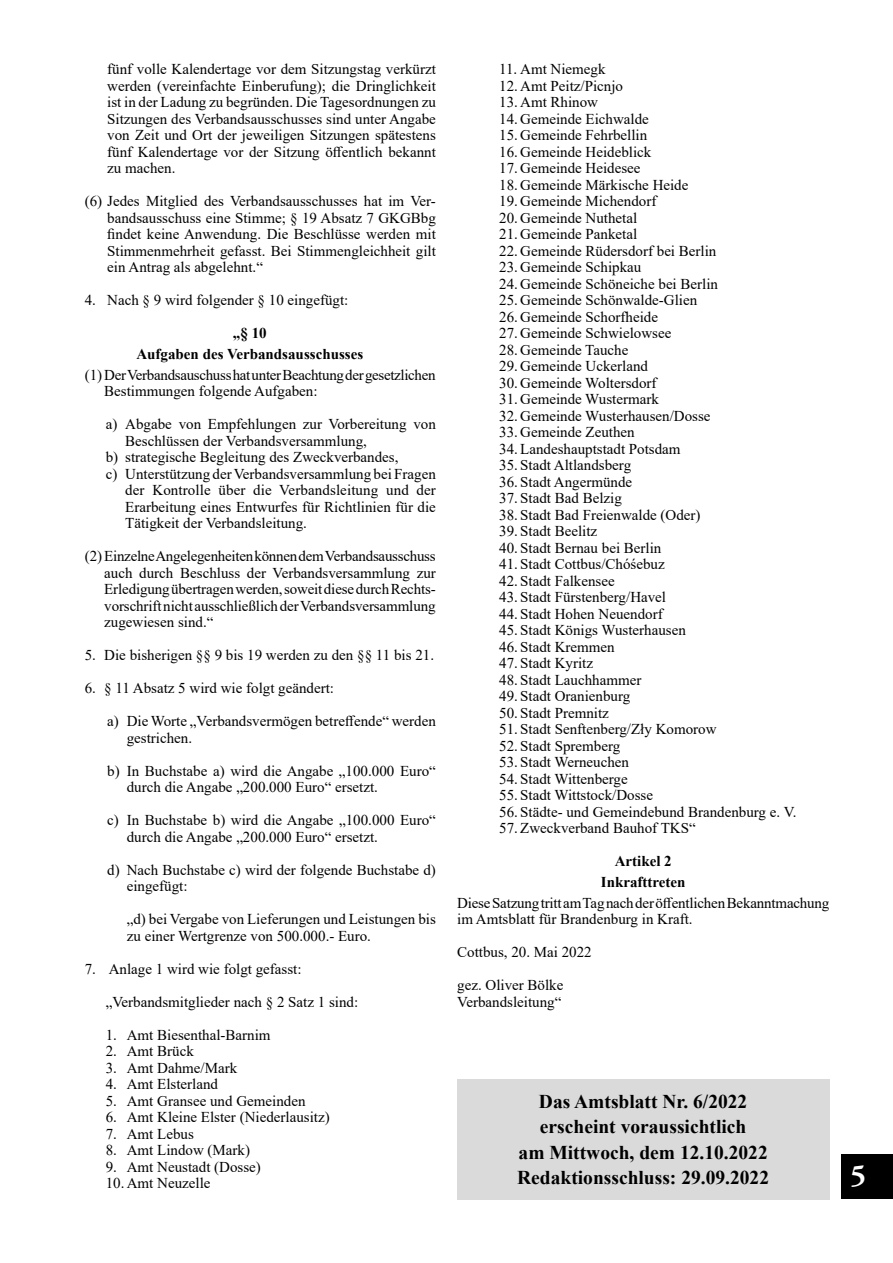
<style>
.page{position:relative;width:893px;height:1263px;background:#fff}
.page>*{position:absolute;margin:0;border:0;box-sizing:border-box;transform-origin:0 0}
.t1{font:700 30px "Adobe Garamond Pro";color:#fff}
.t2{font:700 19.5px/25.5px "Times New Roman";color:#000;text-align:center}
.t3{font:15px/16.5px "Times New Roman";color:#000}
.t4{font:15px/16.5px "Times New Roman";letter-spacing:-.02em;color:#000}
.t5{font:700 15px/20.7px "Times New Roman";color:#000;text-align:center}
</style>
<div class="page">
<div style="left:842px;top:1154px;width:51px;height:45px;background:#000"></div>
<div style="left:457px;top:1079px;width:372px;height:120px;background:#dadada"></div>
<p class="t3" style="left:107px;top:60px;width:330px;text-align:justify">fünf volle Kalendertage vor dem Sitzungstag verkürzt werden (vereinfachte Einberufung); die Dringlichkeit ist in der Ladung zu begründen. Die Tagesordnungen zu Sitzungen des Verbandsausschusses sind unter Angabe von Zeit und Ort der jeweiligen Sitzungen spätestens fünf Kalendertage vor der Sitzung öffentlich bekannt zu machen.</p>
<p class="t3" style="left:107px;top:192px;width:330px;text-align:justify;text-indent:-22px">(6) Jedes Mitglied des Verbandsausschusses hat im Ver&shy;bandsausschuss eine Stimme; § 19 Absatz 7 GKGBbg findet keine Anwendung. Die Beschlüsse werden mit Stimmenmehrheit gefasst. Bei Stimmengleichheit gilt ein Antrag als abgelehnt.“</p>
<p class="t3" style="left:85px;top:291px;width:265px">4. Nach § 9 wird folgender § 10 eingefügt:</p>
<p class="t5" style="left:136px;top:322px;width:228px">„§ 10<br>Aufgaben des Verbandsausschusses</p>
<p class="t4" style="left:104px;top:366px;width:333px;text-indent:-20px">(1)Der Verbandsauschuss hat unter Beachtung der gesetzlichen<br>Bestimmungen folgende Aufgaben:</p>
<p class="t3" style="left:106px;top:415px;width:332px">a) Abgabe von Empfehlungen zur Vorbereitung von</p>
<p class="t3" style="left:125px;top:432px;width:243px">Beschlüssen der Verbandsversammlung,</p>
<p class="t3" style="left:106px;top:448px;width:294px">b) strategische Begleitung des Zweckverbandes,</p>
<p class="t3" style="left:106px;top:465px;width:332px">c) Unterstützung der Verbandsversammlung bei Fragen</p>
<p class="t3" style="left:125px;top:481px;width:312px">der Kontrolle über die Verbandsleitung und der</p>
<p class="t3" style="left:125px;top:498px;width:312px">Erarbeitung eines Entwurfes für Richtlinien für die</p>
<p class="t3" style="left:125px;top:514px;width:183px">Tätigkeit der Verbandsleitung.</p>
<p class="t3" style="left:104px;top:547px;width:333px;text-align:justify;text-indent:-20px">(2)Einzelne Angelegenheiten können dem Verbandsausschuss auch durch Beschluss der Verbandsversammlung zur Erledigung übertragen werden, soweit diese durch Rechts&shy;vorschrift nicht ausschließlich der Verbandsversammlung zugewiesen sind.“</p>
<p class="t3" style="left:85px;top:646px;width:351px">5. Die bisherigen §§ 9 bis 19 werden zu den §§ 11 bis 21.</p>
<p class="t3" style="left:85px;top:679px;width:251px">6. § 11 Absatz 5 wird wie folgt geändert:</p>
<p class="t3" style="left:127px;top:712px;width:311px;text-indent:-20px">a) Die Worte „Verbandsvermögen betreffende“ werden gestrichen.</p>
<p class="t3" style="left:127px;top:762px;width:311px;text-indent:-20px">b) In Buchstabe a) wird die Angabe „100.000 Euro“ durch die Angabe „200.000 Euro“ ersetzt.</p>
<p class="t3" style="left:127px;top:811px;width:311px;text-indent:-20px">c) In Buchstabe b) wird die Angabe „100.000 Euro“ durch die Angabe „200.000 Euro“ ersetzt.</p>
<p class="t3" style="left:127px;top:861px;width:311px;text-indent:-20px">d) Nach Buchstabe c) wird der folgende Buchstabe d) eingefügt:</p>
<p class="t3" style="left:127px;top:910px;width:311px">„d) bei Vergabe von Lieferungen und Leistungen bis zu einer Wertgrenze von 500.000.- Euro.</p>
<p class="t3" style="left:85px;top:960px;width:218px">7. Anlage 1 wird wie folgt gefasst:</p>
<p class="t3" style="left:106px;top:993px;width:254px">„Verbandsmitglieder nach § 2 Satz 1 sind:</p>
<p class="t3" style="left:106px;top:1026px;width:166px">1. Amt Biesenthal-Barnim</p>
<p class="t3" style="left:106px;top:1042px;width:90px">2. Amt Brück</p>
<p class="t3" style="left:106px;top:1059px;width:133px">3. Amt Dahme/Mark</p>
<p class="t3" style="left:106px;top:1075px;width:114px">4. Amt Elsterland</p>
<p class="t3" style="left:106px;top:1092px;width:201px">5. Amt Gransee und Gemeinden</p>
<p class="t3" style="left:106px;top:1108px;width:225px">6. Amt Kleine Elster (Niederlausitz)</p>
<p class="t3" style="left:106px;top:1125px;width:90px">7. Amt Lebus</p>
<p class="t3" style="left:106px;top:1141px;width:146px">8. Amt Lindow (Mark)</p>
<p class="t3" style="left:106px;top:1158px;width:157px">9. Amt Neustadt (Dosse)</p>
<p class="t3" style="left:106px;top:1174px;width:106px">10. Amt Neuzelle</p>
<p class="t3" style="left:499px;top:60px;width:108px">11. Amt Niemegk</p>
<p class="t3" style="left:499px;top:77px;width:125px">12. Amt Peitz/Picnjo</p>
<p class="t3" style="left:499px;top:93px;width:100px">13. Amt Rhinow</p>
<p class="t3" style="left:499px;top:110px;width:151px">14. Gemeinde Eichwalde</p>
<p class="t3" style="left:499px;top:126px;width:150px">15. Gemeinde Fehrbellin</p>
<p class="t3" style="left:499px;top:143px;width:154px">16. Gemeinde Heideblick</p>
<p class="t3" style="left:499px;top:159px;width:143px">17. Gemeinde Heidesee</p>
<p class="t3" style="left:499px;top:176px;width:191px">18. Gemeinde Märkische Heide</p>
<p class="t3" style="left:499px;top:192px;width:159px">19. Gemeinde Michendorf</p>
<p class="t3" style="left:499px;top:209px;width:140px">20. Gemeinde Nuthetal</p>
<p class="t3" style="left:499px;top:225px;width:140px">21. Gemeinde Panketal</p>
<p class="t3" style="left:499px;top:242px;width:219px">22. Gemeinde Rüdersdorf bei Berlin</p>
<p class="t3" style="left:499px;top:258px;width:144px">23. Gemeinde Schipkau</p>
<p class="t3" style="left:499px;top:275px;width:220px">24. Gemeinde Schöneiche bei Berlin</p>
<p class="t3" style="left:499px;top:291px;width:200px">25. Gemeinde Schönwalde-Glien</p>
<p class="t3" style="left:499px;top:308px;width:160px">26. Gemeinde Schorfheide</p>
<p class="t3" style="left:499px;top:324px;width:174px">27. Gemeinde Schwielowsee</p>
<p class="t3" style="left:499px;top:341px;width:131px">28. Gemeinde Tauche</p>
<p class="t3" style="left:499px;top:357px;width:150px">29. Gemeinde Uckerland</p>
<p class="t3" style="left:499px;top:374px;width:159px">30. Gemeinde Woltersdorf</p>
<p class="t3" style="left:499px;top:390px;width:161px">31. Gemeinde Wustermark</p>
<p class="t3" style="left:499px;top:407px;width:213px">32. Gemeinde Wusterhausen/Dosse</p>
<p class="t3" style="left:499px;top:423px;width:183px">33. Gemeinde Zeuthen<br>34.Landeshauptstadt Potsdam</p>
<p class="t3" style="left:499px;top:456px;width:133px">35. Stadt Altlandsberg</p>
<p class="t3" style="left:499px;top:473px;width:135px">36. Stadt Angermünde</p>
<p class="t3" style="left:499px;top:489px;width:124px">37. Stadt Bad Belzig</p>
<p class="t3" style="left:499px;top:506px;width:203px">38. Stadt Bad Freienwalde (Oder)</p>
<p class="t3" style="left:499px;top:522px;width:100px">39. Stadt Beelitz</p>
<p class="t3" style="left:499px;top:539px;width:164px">40. Stadt Bernau bei Berlin</p>
<p class="t3" style="left:499px;top:555px;width:167px">41. Stadt Cottbus/Chóśebuz</p>
<p class="t3" style="left:499px;top:572px;width:117px">42. Stadt Falkensee</p>
<p class="t3" style="left:499px;top:588px;width:168px">43. Stadt Fürstenberg/Havel</p>
<p class="t3" style="left:499px;top:605px;width:165px">44. Stadt Hohen Neuendorf</p>
<p class="t3" style="left:499px;top:621px;width:188px">45. Stadt Königs Wusterhausen</p>
<p class="t3" style="left:499px;top:638px;width:117px">46. Stadt Kremmen</p>
<p class="t3" style="left:499px;top:654px;width:95px">47. Stadt Kyritz</p>
<p class="t3" style="left:499px;top:671px;width:144px">48. Stadt Lauchhammer</p>
<p class="t3" style="left:499px;top:687px;width:133px">49. Stadt Oranienburg</p>
<p class="t3" style="left:499px;top:704px;width:111px">50. Stadt Premnitz</p>
<p class="t3" style="left:499px;top:720px;width:219px">51. Stadt Senftenberg/Zły Komorow</p>
<p class="t3" style="left:499px;top:737px;width:123px">52. Stadt Spremberg</p>
<p class="t3" style="left:499px;top:753px;width:131px">53. Stadt Werneuchen</p>
<p class="t3" style="left:499px;top:770px;width:130px">54. Stadt Wittenberge</p>
<p class="t3" style="left:499px;top:786px;width:155px">55. Stadt Wittstock/Dosse</p>
<p class="t3" style="left:499px;top:803px;width:299px">56. Städte- und Gemeindebund Brandenburg e. V.<br>57.Zweckverband Bauhof TKS“</p>
<p class="t5" style="left:601px;top:850px;width:86px">Artikel 2<br>Inkrafttreten</p>
<p class="t3" style="left:457px;top:894px;width:374px">Diese Satzung tritt am Tag nach der öffentlichen Bekanntmachung im Amtsblatt für Brandenburg in Kraft.</p>
<p class="t3" style="left:457px;top:943px;width:136px">Cottbus, 20. Mai 2022</p>
<p class="t3" style="left:457px;top:976px;width:108px">gez. Oliver Bölke<br>Verbandsleitung“</p>
<h2 class="t2" style="left:517px;top:1088px;width:253px">Das Amtsblatt Nr. 6/2022 erscheint voraussichtlich<br>am Mittwoch, dem 12.10.2022<br>Redaktionsschluss: 29.09.2022</h2>
<h1 class="t1" style="left:850px;top:1158px;width:17px">5</h1>
</div>
